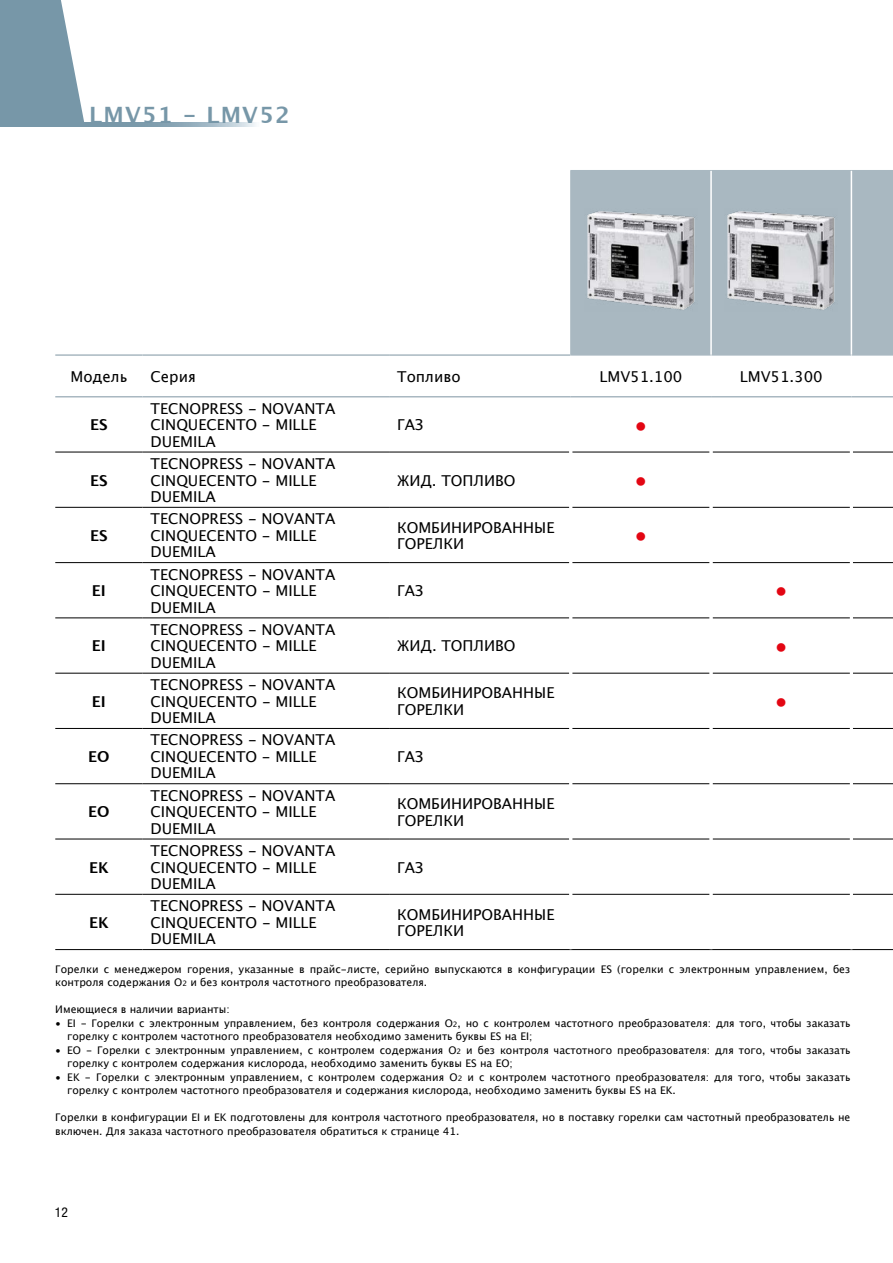
<style>
.page{position:relative;width:893px;height:1263px;background:#fff}
.page>*{position:absolute;margin:0;border:0;box-sizing:border-box;transform-origin:0 0}
.t1{font:700 22.5px "Lucida Grande";letter-spacing:.05em;color:#7797a8}
.t2{font:21px "Lucida Grande";color:#e30613}
.t3{font:15px/16.5px "Lucida Grande";color:#000}
.t4{font:700 15px "Lucida Grande";color:#000}
.t5{font:condensed 13.5px "Helvetica Neue LT Std";color:#000}
.t6{font:10.5px/13.5px "Lucida Grande";color:#000}
.s1{font-size:7.5px}
</style>
<div class="page">
<svg style="left:0;top:0;width:85px;height:123px;background:#8aa6b4"></svg>
<svg style="left:0;top:123px;width:256px;height:4px"></svg>
<div style="left:571px;top:171px;width:322px;height:184px;background:#a9b8c1"></div>
<hr style="left:570px;top:170px;width:141px;height:1px;background:#a9b8c1">
<hr style="left:711px;top:170px;width:140px;height:1px;background:#a9b8c1">
<hr style="left:851px;top:170px;width:42px;height:1px;background:#a9b8c1">
<hr style="left:570px;top:355px;width:141px;height:1px;background:#a9b8c1">
<hr style="left:711px;top:355px;width:140px;height:1px;background:#a9b8c1">
<hr style="left:851px;top:355px;width:42px;height:1px;background:#a9b8c1">
<hr style="left:570px;top:171px;width:1px;height:184px;background:#a9b8c1">
<hr style="left:711px;top:355px;width:1px;height:41px;background:#fff">
<hr style="left:851px;top:355px;width:1px;height:41px;background:#fff">
<hr style="left:710px;top:171px;width:2px;height:184px;background:#fff">
<hr style="left:851px;top:171px;width:1px;height:184px;background:#fff">
<hr style="left:55px;top:452px;width:87px;height:1px;background:#000">
<hr style="left:142px;top:452px;width:247px;height:1px;background:#000">
<hr style="left:389px;top:452px;width:180px;height:1px;background:#000">
<hr style="left:572px;top:452px;width:138px;height:1px;background:#000">
<hr style="left:713px;top:452px;width:137px;height:1px;background:#000">
<hr style="left:853px;top:452px;width:40px;height:1px;background:#000">
<hr style="left:55px;top:507px;width:87px;height:1px;background:#000">
<hr style="left:142px;top:507px;width:247px;height:1px;background:#000">
<hr style="left:389px;top:507px;width:180px;height:1px;background:#000">
<hr style="left:572px;top:507px;width:138px;height:1px;background:#000">
<hr style="left:713px;top:507px;width:137px;height:1px;background:#000">
<hr style="left:853px;top:507px;width:40px;height:1px;background:#000">
<hr style="left:55px;top:562px;width:87px;height:1px;background:#000">
<hr style="left:142px;top:562px;width:247px;height:1px;background:#000">
<hr style="left:389px;top:562px;width:180px;height:1px;background:#000">
<hr style="left:572px;top:562px;width:138px;height:1px;background:#000">
<hr style="left:713px;top:562px;width:137px;height:1px;background:#000">
<hr style="left:853px;top:562px;width:40px;height:1px;background:#000">
<hr style="left:55px;top:617px;width:87px;height:1px;background:#000">
<hr style="left:142px;top:617px;width:247px;height:1px;background:#000">
<hr style="left:389px;top:617px;width:180px;height:1px;background:#000">
<hr style="left:572px;top:617px;width:138px;height:1px;background:#000">
<hr style="left:713px;top:617px;width:137px;height:1px;background:#000">
<hr style="left:853px;top:617px;width:40px;height:1px;background:#000">
<hr style="left:55px;top:673px;width:87px;height:1px;background:#000">
<hr style="left:142px;top:673px;width:247px;height:1px;background:#000">
<hr style="left:389px;top:673px;width:180px;height:1px;background:#000">
<hr style="left:572px;top:673px;width:138px;height:1px;background:#000">
<hr style="left:713px;top:673px;width:137px;height:1px;background:#000">
<hr style="left:853px;top:673px;width:40px;height:1px;background:#000">
<hr style="left:55px;top:728px;width:87px;height:1px;background:#000">
<hr style="left:142px;top:728px;width:247px;height:1px;background:#000">
<hr style="left:389px;top:728px;width:180px;height:1px;background:#000">
<hr style="left:572px;top:728px;width:138px;height:1px;background:#000">
<hr style="left:713px;top:728px;width:137px;height:1px;background:#000">
<hr style="left:853px;top:728px;width:40px;height:1px;background:#000">
<hr style="left:55px;top:783px;width:87px;height:1px;background:#000">
<hr style="left:142px;top:783px;width:247px;height:1px;background:#000">
<hr style="left:389px;top:783px;width:180px;height:1px;background:#000">
<hr style="left:572px;top:783px;width:138px;height:1px;background:#000">
<hr style="left:713px;top:783px;width:137px;height:1px;background:#000">
<hr style="left:853px;top:783px;width:40px;height:1px;background:#000">
<hr style="left:55px;top:839px;width:87px;height:1px;background:#000">
<hr style="left:142px;top:839px;width:247px;height:1px;background:#000">
<hr style="left:389px;top:839px;width:180px;height:1px;background:#000">
<hr style="left:572px;top:839px;width:138px;height:1px;background:#000">
<hr style="left:713px;top:839px;width:137px;height:1px;background:#000">
<hr style="left:853px;top:839px;width:40px;height:1px;background:#000">
<hr style="left:55px;top:894px;width:87px;height:1px;background:#000">
<hr style="left:142px;top:894px;width:247px;height:1px;background:#000">
<hr style="left:389px;top:894px;width:180px;height:1px;background:#000">
<hr style="left:572px;top:894px;width:138px;height:1px;background:#000">
<hr style="left:713px;top:894px;width:137px;height:1px;background:#000">
<hr style="left:853px;top:894px;width:40px;height:1px;background:#000">
<hr style="left:55px;top:949px;width:87px;height:1px;background:#000">
<hr style="left:142px;top:949px;width:247px;height:1px;background:#000">
<hr style="left:389px;top:949px;width:182px;height:1px;background:#000">
<hr style="left:571px;top:949px;width:140px;height:1px;background:#000">
<hr style="left:711px;top:949px;width:140px;height:1px;background:#000">
<hr style="left:851px;top:949px;width:42px;height:1px;background:#000">
<hr style="left:55px;top:354px;width:87px;height:2px;background:#a9b8c1">
<hr style="left:142px;top:354px;width:247px;height:2px;background:#a9b8c1">
<hr style="left:389px;top:354px;width:181px;height:2px;background:#a9b8c1">
<hr style="left:55px;top:396px;width:87px;height:1px;background:#a9b8c1">
<hr style="left:142px;top:396px;width:247px;height:1px;background:#a9b8c1">
<hr style="left:389px;top:396px;width:182px;height:1px;background:#a9b8c1">
<hr style="left:571px;top:396px;width:140px;height:1px;background:#a9b8c1">
<hr style="left:711px;top:396px;width:140px;height:1px;background:#a9b8c1">
<hr style="left:851px;top:396px;width:42px;height:1px;background:#a9b8c1">
<img style="left:584px;top:209px;width:113px;height:102px">
<img style="left:725px;top:209px;width:113px;height:102px">
<h1 class="t1" style="left:89px;top:97px;width:202px">LMV51 - LMV52</h1>
<h3 class="t3" style="left:70px;top:368px;width:58px">Модель</h3>
<h3 class="t3" style="left:151px;top:368px;width:47px">Серия</h3>
<h3 class="t3" style="left:397px;top:368px;width:65px">Топливо</h3>
<h3 class="t3" style="left:599px;top:368px;width:84px">LMV51.100</h3>
<h3 class="t3" style="left:740px;top:368px;width:84px">LMV51.300</h3>
<h3 class="t4" style="left:90px;top:413px;width:19px">ES</h3>
<h3 class="t3" style="left:151px;top:400px;width:186px">TECNOPRESS - NOVANTA<br>CINQUECENTO - MILLE<br>DUEMILA</h3>
<h3 class="t3" style="left:397px;top:417px;width:28px">ГАЗ</h3>
<h2 class="t2" style="left:635px;top:413px;width:14px">●</h2>
<h3 class="t4" style="left:90px;top:468px;width:19px">ES</h3>
<h3 class="t4" style="left:90px;top:523px;width:19px">ES</h3>
<h3 class="t4" style="left:92px;top:579px;width:15px">EI</h3>
<h3 class="t4" style="left:92px;top:634px;width:15px">EI</h3>
<h3 class="t4" style="left:92px;top:689px;width:15px">EI</h3>
<h3 class="t4" style="left:88px;top:744px;width:23px">EO</h3>
<h3 class="t4" style="left:88px;top:800px;width:23px">EO</h3>
<h3 class="t4" style="left:89px;top:855px;width:21px">EK</h3>
<h3 class="t3" style="left:151px;top:456px;width:186px">TECNOPRESS - NOVANTA<br>CINQUECENTO - MILLE<br>DUEMILA</h3>
<h3 class="t3" style="left:397px;top:472px;width:120px">ЖИД. ТОПЛИВО</h3>
<h2 class="t2" style="left:635px;top:468px;width:14px">●</h2>
<h3 class="t3" style="left:151px;top:511px;width:186px">TECNOPRESS - NOVANTA<br>CINQUECENTO - MILLE<br>DUEMILA</h3>
<h3 class="t3" style="left:397px;top:519px;width:159px">КОМБИНИРОВАННЫЕ<br>ГОРЕЛКИ</h3>
<h2 class="t2" style="left:635px;top:524px;width:14px">●</h2>
<h3 class="t3" style="left:151px;top:566px;width:186px">TECNOPRESS - NOVANTA<br>CINQUECENTO - MILLE<br>DUEMILA</h3>
<h3 class="t3" style="left:151px;top:621px;width:186px">TECNOPRESS - NOVANTA<br>CINQUECENTO - MILLE<br>DUEMILA</h3>
<h3 class="t3" style="left:397px;top:583px;width:28px">ГАЗ</h3>
<h2 class="t2" style="left:775px;top:579px;width:14px">●</h2>
<h3 class="t3" style="left:397px;top:638px;width:120px">ЖИД. ТОПЛИВО</h3>
<h2 class="t2" style="left:775px;top:634px;width:14px">●</h2>
<h3 class="t3" style="left:151px;top:677px;width:186px">TECNOPRESS - NOVANTA<br>CINQUECENTO - MILLE<br>DUEMILA</h3>
<h3 class="t3" style="left:397px;top:685px;width:159px">КОМБИНИРОВАННЫЕ<br>ГОРЕЛКИ</h3>
<h2 class="t2" style="left:775px;top:689px;width:14px">●</h2>
<h3 class="t3" style="left:151px;top:732px;width:186px">TECNOPRESS - NOVANTA<br>CINQUECENTO - MILLE<br>DUEMILA</h3>
<h3 class="t3" style="left:397px;top:748px;width:28px">ГАЗ</h3>
<h3 class="t3" style="left:151px;top:787px;width:186px">TECNOPRESS - NOVANTA<br>CINQUECENTO - MILLE<br>DUEMILA</h3>
<h3 class="t3" style="left:397px;top:795px;width:159px">КОМБИНИРОВАННЫЕ<br>ГОРЕЛКИ</h3>
<h3 class="t3" style="left:151px;top:843px;width:186px">TECNOPRESS - NOVANTA<br>CINQUECENTO - MILLE<br>DUEMILA</h3>
<h3 class="t3" style="left:397px;top:859px;width:28px">ГАЗ</h3>
<h3 class="t3" style="left:151px;top:898px;width:186px">TECNOPRESS - NOVANTA<br>CINQUECENTO - MILLE<br>DUEMILA</h3>
<h3 class="t3" style="left:397px;top:906px;width:159px">КОМБИНИРОВАННЫЕ<br>ГОРЕЛКИ</h3>
<p class="t6" style="left:55px;top:962px;width:796px">Горелки с менеджером горения, указанные в прайс-листе, серийно выпускаются в конфигурации ES (горелки с электронным управлением, без контроля содержания О<span class="s1">2</span> и без контроля частотного преобразователя.</p>
<p class="t6" style="left:55px;top:1003px;width:176px">Имеющиеся в наличии варианты:</p>
<p class="t6" style="left:67px;top:1016px;width:785px;text-indent:-12px">• EI - Горелки с электронным управлением, без контроля содержания О<span class="s1">2</span>, но с контролем частотного преобразователя: для того, чтобы заказать горелку с контролем частотного преобразователя необходимо заменить буквы ES на EI;</p>
<p class="t6" style="left:67px;top:1043px;width:785px;text-indent:-12px">• EO - Горелки с электронным управлением, с контролем содержания О<span class="s1">2</span> и без контроля частотного преобразователя: для того, чтобы заказать горелку с контролем содержания кислорода, необходимо заменить буквы ES на EO;</p>
<p class="t6" style="left:67px;top:1070px;width:785px;text-indent:-12px">• EK - Горелки с электронным управлением, с контролем содержания О<span class="s1">2</span> и с контролем частотного преобразователя: для того, чтобы заказать горелку с контролем частотного преобразователя и содержания кислорода, необходимо заменить буквы ES на EK.</p>
<p class="t6" style="left:55px;top:1111px;width:797px">Горелки в конфигурации EI и EK подготовлены для контроля частотного преобразователя, но в поставку горелки сам частотный преобразователь не включен. Для заказа частотного преобразователя обратиться к странице 41.</p>
<h3 class="t4" style="left:89px;top:910px;width:21px">EK</h3>
<p class="t5" style="left:55px;top:1204px;width:14px">12</p>
</div>
